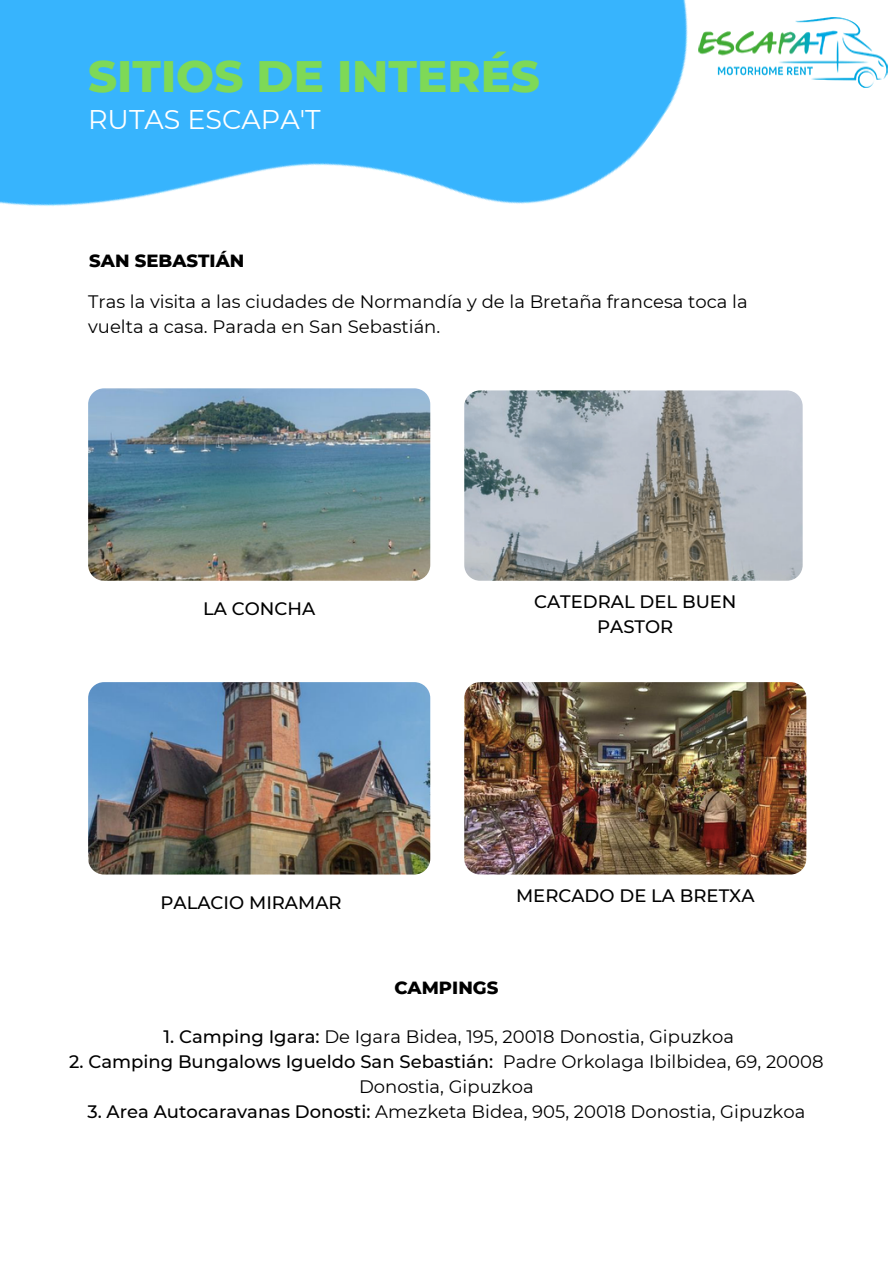
<style>
.page{position:relative;width:893px;height:1264px;background:#fff}
.page>*{position:absolute;margin:0;border:0;box-sizing:border-box;transform-origin:0 0}
.t1{font:800 45px "Montserrat";color:#7ed957}
.t2{font:27px "Montserrat";color:#fff}
.t3{font:18px/24.8px "Montserrat";color:#000}
.t4{font:500 18px/24.8px "Montserrat";color:#000;text-align:center}
.t5{font:800 18px "Montserrat";color:#000}
.s1{font-weight:500}
</style>
<div class="page">
<img style="left:0;top:0;width:803px;height:519px">
<img style="left:693px;top:14px;width:195px;height:74px">
<img style="left:88px;top:388px;width:342px;height:192px;border-radius:16px">
<img style="left:464px;top:390px;width:338px;height:190px;border-radius:16px">
<img style="left:88px;top:682px;width:342px;height:192px;border-radius:16px">
<img style="left:464px;top:682px;width:342px;height:192px;border-radius:16px">
<h1 class="t1" style="left:88px;top:49px;width:453px">SITIOS DE INTERÉS</h1>
<h2 class="t2" style="left:88px;top:102px;width:234px">RUTAS ESCAPA'T</h2>
<p class="t5" style="left:89px;top:250px;width:156px">SAN SEBASTIÁN</p>
<p class="t3" style="left:88px;top:289px;width:661px">Tras la visita a las ciudades de Normandía y de la Bretaña francesa toca la vuelta a casa. Parada en San Sebastián.</p>
<p class="t4" style="left:203px;top:596px;width:114px">LA CONCHA</p>
<p class="t4" style="left:160px;top:889px;width:182px">PALACIO MIRAMAR</p>
<p class="t4" style="left:534px;top:589px;width:204px">CATEDRAL DEL BUEN<br>PASTOR</p>
<p class="t4" style="left:516px;top:883px;width:240px">MERCADO DE LA BRETXA</p>
<p class="t5" style="left:394px;top:976px;width:105px">CAMPINGS</p>
<p class="t3" style="left:163px;top:1024px;width:572px"><span class="s1">1. Camping Igara:</span> De Igara Bidea, 195, 20018 Donostia, Gipuzkoa</p>
<p class="t3" style="left:69px;top:1049px;width:755px;text-align:center"><span class="s1">2. Camping Bungalows Igueldo San Sebastián:</span> Padre Orkolaga Ibilbidea, 69, 20008<br>Donostia, Gipuzkoa</p>
<p class="t3" style="left:87px;top:1098px;width:719px"><span class="s1">3. Area Autocaravanas Donosti:</span> Amezketa Bidea, 905, 20018 Donostia, Gipuzkoa</p>
</div>
